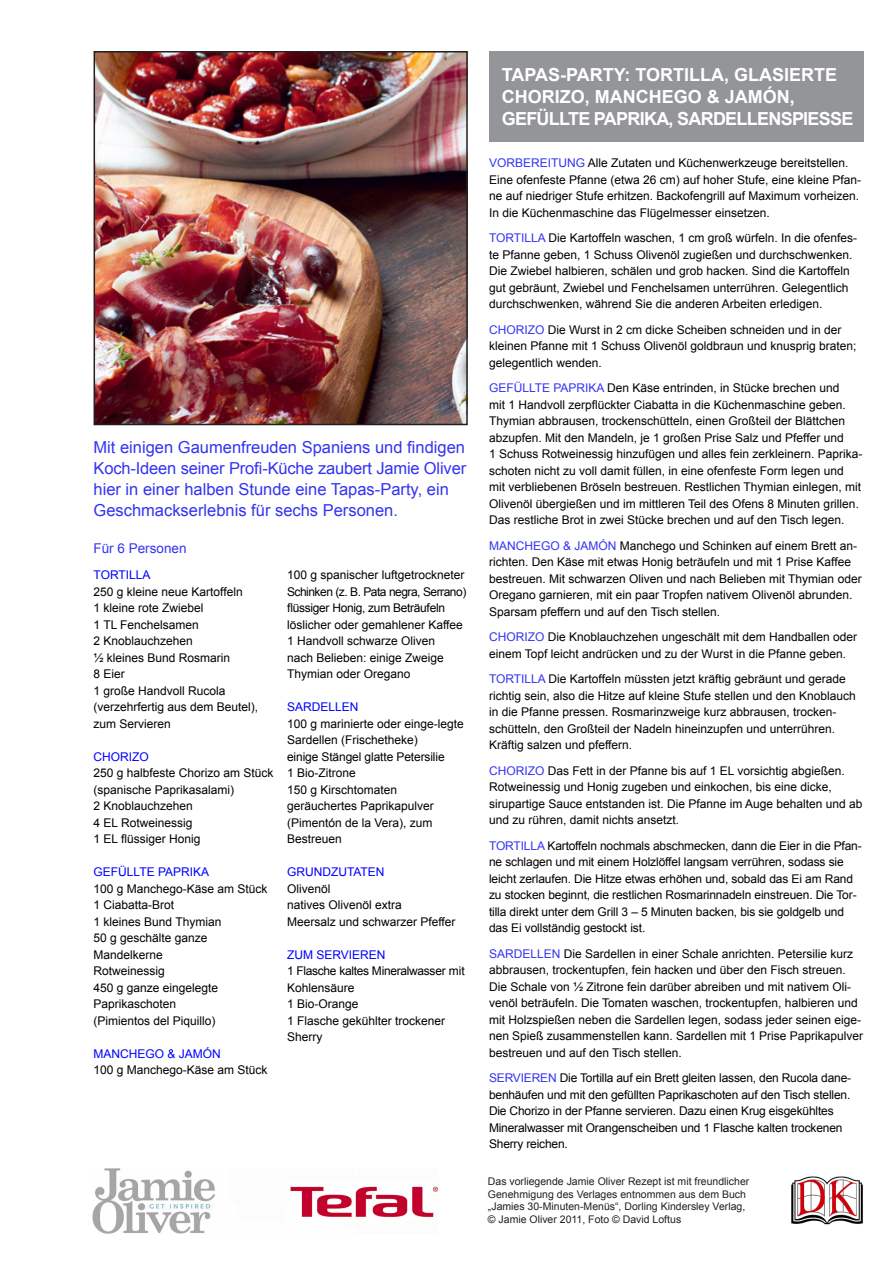
<style>
.page{position:relative;width:893px;height:1263px;background:#fff}
.page>*{position:absolute;margin:0;border:0;box-sizing:border-box;transform-origin:0 0}
.t1{font:700 18px/21.6px "Arial";color:#fff}
.t2{font:16.5px/21px "Arial";color:#3333f3}
.t3{font:13.5px "Arial";color:#3333f3}
.t4{font:12px/16.5px "Arial";color:#000}
.t5{font:12px "Arial";color:#00f}
.t6{font:12px/16.5px "Arial";letter-spacing:-.025em;color:#000}
.t7{font:12px "Arial";letter-spacing:-.04em;color:#000}
.t8{font:12px "Arial";color:#0000fc}
.t9{font:10.5px/12.6px "Arial";color:#231f20}
.s1{color:#3333f3}
</style>
<div class="page">
<img style="left:97px;top:54px;width:368px;height:368px">
<div style="left:94px;top:51px;width:374px;height:374px;border:2px solid #231f20"></div>
<div style="left:489px;top:51px;width:374px;height:91px;background:#939598"></div>
<img style="left:791px;top:1176px;width:72px;height:48px">
<img style="left:92px;top:1168px;width:346px;height:66px">
<p class="t2" style="left:94px;top:437px;width:374px">Mit einigen Gaumenfreuden Spaniens und findigen Koch-Ideen seiner Profi-Küche zaubert Jamie Oliver hier in einer halben Stunde eine Tapas-Party, ein Geschmackserlebnis für sechs Personen.</p>
<p class="t3" style="left:94px;top:540px;width:95px">Für 6 Personen</p>
<p class="t8" style="left:94px;top:567px;width:58px">TORTILLA</p>
<p class="t4" style="left:94px;top:583px;width:151px">250 g kleine neue Kartoffeln</p>
<p class="t4" style="left:94px;top:600px;width:112px">1 kleine rote Zwiebel</p>
<p class="t4" style="left:94px;top:616px;width:107px">1 TL Fenchelsamen</p>
<p class="t4" style="left:94px;top:633px;width:101px">2 Knoblauchzehen</p>
<p class="t4" style="left:94px;top:649px;width:138px">½ kleines Bund Rosmarin</p>
<p class="t4" style="left:94px;top:666px;width:33px">8 Eier</p>
<p class="t4" style="left:94px;top:682px;width:166px">1 große Handvoll Rucola (verzehrfertig aus dem Beutel), zum Servieren</p>
<p class="t5" style="left:94px;top:749px;width:57px">CHORIZO</p>
<p class="t4" style="left:94px;top:765px;width:182px">250 g halbfeste Chorizo am Stück (spanische Paprikasalami)</p>
<p class="t4" style="left:94px;top:798px;width:101px">2 Knoblauchzehen</p>
<p class="t4" style="left:94px;top:814px;width:100px">4 EL Rotweinessig</p>
<p class="t4" style="left:94px;top:831px;width:108px">1 EL flüssiger Honig</p>
<p class="t5" style="left:94px;top:864px;width:117px">GEFÜLLTE PAPRIKA</p>
<p class="t4" style="left:94px;top:880px;width:176px">100 g Manchego-Käse am Stück</p>
<p class="t4" style="left:94px;top:897px;width:82px">1 Ciabatta-Brot</p>
<p class="t4" style="left:94px;top:913px;width:129px">1 kleines Bund Thymian</p>
<p class="t4" style="left:94px;top:930px;width:116px">50 g geschälte ganze<br>Mandelkerne</p>
<p class="t4" style="left:94px;top:963px;width:73px">Rotweinessig</p>
<p class="t4" style="left:94px;top:979px;width:126px">450 g ganze eingelegte<br>Paprikaschoten</p>
<p class="t4" style="left:94px;top:1012px;width:124px">(Pimientos del Piquillo)</p>
<p class="t5" style="left:94px;top:1046px;width:129px">MANCHEGO &amp; JAMÓN</p>
<p class="t4" style="left:94px;top:1062px;width:176px">100 g Manchego-Käse am Stück</p>
<p class="t4" style="left:287px;top:567px;width:179px">100 g spanischer luftgetrockneter</p>
<p class="t7" style="left:287px;top:584px;width:181px">Schinken (z. B. Pata negra, Serrano)</p>
<p class="t6" style="left:287px;top:600px;width:160px">flüssiger Honig, zum Beträufeln</p>
<p class="t4" style="left:287px;top:616px;width:177px">löslicher oder gemahlener Kaffee</p>
<p class="t4" style="left:287px;top:633px;width:150px">1 Handvoll schwarze Oliven</p>
<p class="t4" style="left:287px;top:649px;width:158px">nach Belieben: einige Zweige<br>Thymian oder Oregano</p>
<p class="t5" style="left:287px;top:699px;width:73px">SARDELLEN</p>
<p class="t4" style="left:287px;top:715px;width:178px">100 g marinierte oder einge-legte<br>Sardellen (Frischetheke)</p>
<p class="t4" style="left:287px;top:748px;width:159px">einige Stängel glatte Petersilie</p>
<p class="t4" style="left:287px;top:765px;width:70px">1 Bio-Zitrone</p>
<p class="t4" style="left:287px;top:781px;width:112px">150 g Kirschtomaten</p>
<p class="t4" style="left:287px;top:798px;width:148px;text-align:justify">geräuchertes Paprikapulver (Pimentón de la Vera), zum Bestreuen</p>
<p class="t5" style="left:287px;top:864px;width:99px">GRUNDZUTATEN</p>
<p class="t4" style="left:287px;top:880px;width:45px">Olivenöl</p>
<p class="t4" style="left:287px;top:897px;width:116px">natives Olivenöl extra</p>
<p class="t4" style="left:287px;top:913px;width:170px">Meersalz und schwarzer Pfeffer</p>
<p class="t5" style="left:287px;top:947px;width:100px">ZUM SERVIEREN</p>
<p class="t6" style="left:287px;top:963px;width:179px">1 Flasche kaltes Mineralwasser mit<br>Kohlensäure</p>
<p class="t4" style="left:287px;top:996px;width:73px">1 Bio-Orange</p>
<p class="t4" style="left:287px;top:1012px;width:160px">1 Flasche gekühlter trockener<br>Sherry</p>
<p class="t1" style="left:502px;top:65px;width:353px">TAPAS-PARTY: TORTILLA, GLASIERTE<br>CHORIZO, MANCHEGO &amp; JAMÓN,<br>GEFÜLLTE PAPRIKA, SARDELLENSPIESSE</p>
<p class="t4" style="left:489px;top:155px;width:374px"><span class="s1">VORBEREITUNG</span> Alle Zutaten und Küchenwerkzeuge bereitstellen.<br>Eine ofenfeste Pfanne (etwa 26 cm) auf hoher Stufe, eine kleine Pfan&shy;ne auf niedriger Stufe erhitzen. Backofengrill auf Maximum vorheizen.<br>In die Küchenmaschine das Flügelmesser einsetzen.</p>
<p class="t4" style="left:489px;top:230px;width:370px"><span class="s1">TORTILLA</span> Die Kartoffeln waschen, 1 cm groß würfeln. In die ofenfes&shy;te Pfanne geben, 1 Schuss Olivenöl zugießen und durchschwenken.<br>Die Zwiebel halbieren, schälen und grob hacken. Sind die Kartoffeln gut gebräunt, Zwiebel und Fenchelsamen unterrühren. Gelegentlich durchschwenken, während Sie die anderen Arbeiten erledigen.</p>
<p class="t4" style="left:489px;top:321px;width:369px"><span class="s1">CHORIZO</span> Die Wurst in 2 cm dicke Scheiben schneiden und in der kleinen Pfanne mit 1 Schuss Olivenöl goldbraun und knusprig braten; gelegentlich wenden.</p>
<p class="t4" style="left:489px;top:380px;width:375px"><span class="s1">GEFÜLLTE PAPRIKA</span> Den Käse entrinden, in Stücke brechen und<br>mit 1 Handvoll zerpflückter Ciabatta in die Küchenmaschine geben.<br>Thymian abbrausen, trockenschütteln, einen Großteil der Blättchen abzupfen. Mit den Mandeln, je 1 großen Prise Salz und Pfeffer und<br>1 Schuss Rotweinessig hinzufügen und alles fein zerkleinern. Paprika&shy;schoten nicht zu voll damit füllen, in eine ofenfeste Form legen und mit verbliebenen Bröseln bestreuen. Restlichen Thymian einlegen, mit Olivenöl übergießen und im mittleren Teil des Ofens 8 Minuten grillen.<br>Das restliche Brot in zwei Stücke brechen und auf den Tisch legen.</p>
<p class="t4" style="left:489px;top:537px;width:374px"><span class="s1">MANCHEGO &amp; JAMÓN</span> Manchego und Schinken auf einem Brett an&shy;richten. Den Käse mit etwas Honig beträufeln und mit 1 Prise Kaffee bestreuen. Mit schwarzen Oliven und nach Belieben mit Thymian oder Oregano garnieren, mit ein paar Tropfen nativem Olivenöl abrunden.<br>Sparsam pfeffern und auf den Tisch stellen.</p>
<p class="t4" style="left:489px;top:629px;width:370px"><span class="s1">CHORIZO</span> Die Knoblauchzehen ungeschält mit dem Handballen oder einem Topf leicht andrücken und zu der Wurst in die Pfanne geben.</p>
<p class="t4" style="left:489px;top:671px;width:368px"><span class="s1">TORTILLA</span> Die Kartoffeln müssten jetzt kräftig gebräunt und gerade richtig sein, also die Hitze auf kleine Stufe stellen und den Knoblauch in die Pfanne pressen. Rosmarinzweige kurz abbrausen, trocken&shy;schütteln, den Großteil der Nadeln hineinzupfen und unterrühren.<br>Kräftig salzen und pfeffern.</p>
<p class="t4" style="left:489px;top:762px;width:375px"><span class="s1">CHORIZO</span> Das Fett in der Pfanne bis auf 1 EL vorsichtig abgießen.<br>Rotweinessig und Honig zugeben und einkochen, bis eine dicke, sirupartige Sauce entstanden ist. Die Pfanne im Auge behalten und ab und zu rühren, damit nichts ansetzt.</p>
<p class="t4" style="left:489px;top:837px;width:374px"><span class="s1">TORTILLA</span> Kartoffeln nochmals abschmecken, dann die Eier in die Pfan&shy;ne schlagen und mit einem Holzlöffel langsam verrühren, sodass sie leicht zerlaufen. Die Hitze etwas erhöhen und, sobald das Ei am Rand zu stocken beginnt, die restlichen Rosmarinnadeln einstreuen. Die Tor&shy;tilla direkt unter dem Grill 3 – 5 Minuten backen, bis sie goldgelb und das Ei vollständig gestockt ist.</p>
<p class="t4" style="left:489px;top:945px;width:376px"><span class="s1">SARDELLEN</span> Die Sardellen in einer Schale anrichten. Petersilie kurz abbrausen, trockentupfen, fein hacken und über den Fisch streuen.<br>Die Schale von ½ Zitrone fein darüber abreiben und mit nativem Oli&shy;venöl beträufeln. Die Tomaten waschen, trockentupfen, halbieren und mit Holzspießen neben die Sardellen legen, sodass jeder seinen eige&shy;nen Spieß zusammenstellen kann. Sardellen mit 1 Prise Paprikapulver bestreuen und auf den Tisch stellen.</p>
<p class="t4" style="left:489px;top:1070px;width:364px"><span class="s1">SERVIEREN</span> Die Tortilla auf ein Brett gleiten lassen, den Rucola dane&shy;benhäufen und mit den gefüllten Paprikaschoten auf den Tisch stellen.<br>Die Chorizo in der Pfanne servieren. Dazu einen Krug eisgekühltes Mineralwasser mit Orangenscheiben und 1 Flasche kalten trockenen Sherry reichen.</p>
<p class="t9" style="left:488px;top:1175px;width:263px">Das vorliegende Jamie Oliver Rezept ist mit freundlicher<br>Genehmigung des Verlages entnommen aus dem Buch</p>
<p class="t9" style="left:488px;top:1200px;width:259px">„Jamies 30-Minuten-Menüs“, Dorling Kindersley Verlag,</p>
<p class="t9" style="left:488px;top:1213px;width:195px">© Jamie Oliver 2011, Foto © David Loftus</p>
</div>
